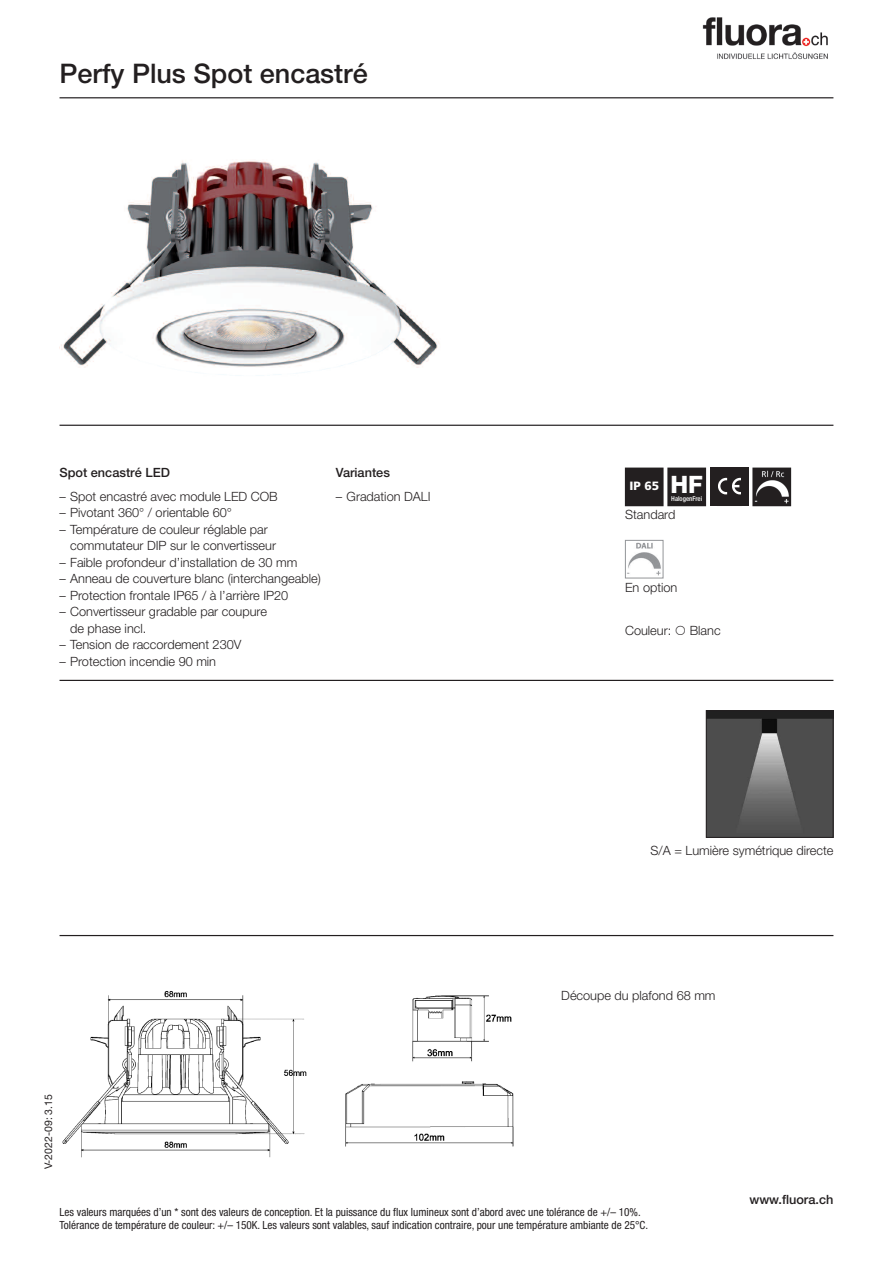
<style>
.page{position:relative;width:893px;height:1263px;background:#fff}
.page>*{position:absolute;margin:0;border:0;box-sizing:border-box;transform-origin:0 0}
.t1{font:500 27px "Helvetica Neue LT";color:#231f20}
.t2{font:300 12.75px/16.5px "Helvetica Neue LT";color:#231f20}
.t3{font:500 12.75px "Helvetica Neue LT";color:#231f20}
.t4{font:900 12px "Frutiger LT";color:#fff}
.t5{font:condensed 11.25px/13.5px "Helvetica Neue LT";color:#231f20}
.t6{font:10.5px "Helvetica Neue LT";color:#231f20}
.t7{font:500 condensed 6.75px "Helvetica Neue LT";color:#fff}
.s1{font-family:"Helvetica Neue LT";font-weight:800;font-size:24px}
</style>
<div class="page">
<img style="left:702px;top:17px;width:126px;height:43px">
<hr style="left:60px;top:97px;width:773px;height:1px;background:#231f20">
<hr style="left:60px;top:425px;width:773px;height:1px;background:#231f20">
<hr style="left:60px;top:680px;width:773px;height:1px;background:#231f20">
<img style="left:61px;top:161px;width:378px;height:214px">
<hr style="left:60px;top:935px;width:773px;height:1px;background:#231f20">
<div style="left:626px;top:468px;width:37px;height:37px;background:#231f20"></div>
<div style="left:625px;top:468px;width:38px;height:38px;border:1px solid #231f20"></div>
<div style="left:668px;top:468px;width:37px;height:37px;background:#231f20"></div>
<div style="left:668px;top:468px;width:38px;height:38px;border:1px solid #231f20"></div>
<div style="left:710px;top:468px;width:38px;height:38px;background:#231f20"></div>
<img style="left:718px;top:477px;width:23px;height:18px">
<img style="left:708px;top:712px;width:123px;height:124px">
<div style="left:706px;top:710px;width:127px;height:128px;border:1px solid #231f20"></div>
<img style="left:62px;top:991px;width:452px;height:167px">
<img style="left:755px;top:470px;width:34px;height:34px">
<div style="left:753px;top:468px;width:38px;height:38px;border:1px solid #231f20"></div>
<img style="left:627px;top:542px;width:34px;height:34px">
<div style="left:625px;top:540px;width:38px;height:38px;border:1px solid #939598"></div>
<h1 class="t1" style="left:60px;top:64px;width:310px">Perfy Plus Spot encastré</h1>
<p class="t3" style="left:60px;top:468px;width:112px">Spot encastré LED</p>
<p class="t2" style="left:60px;top:489px;width:220px">– Spot encastré avec module LED COB</p>
<p class="t2" style="left:60px;top:506px;width:174px">– Pivotant 360° / orientable 60°</p>
<p class="t2" style="left:70px;top:522px;width:207px;text-indent:-11px">– Température de couleur réglable par commutateur DIP sur le convertisseur</p>
<p class="t2" style="left:60px;top:555px;width:239px">– Faible profondeur d’installation de 30 mm</p>
<p class="t2" style="left:60px;top:572px;width:263px">– Anneau de couverture blanc (interchangeable)</p>
<p class="t2" style="left:60px;top:588px;width:230px">– Protection frontale IP65 / à l’arrière IP20</p>
<p class="t2" style="left:70px;top:605px;width:198px;text-indent:-11px">– Convertisseur gradable par coupure de phase incl.</p>
<p class="t2" style="left:60px;top:638px;width:183px">– Tension de raccordement 230V</p>
<p class="t2" style="left:60px;top:654px;width:158px">– Protection incendie 90 min</p>
<p class="t3" style="left:336px;top:468px;width:56px">Variantes</p>
<p class="t2" style="left:336px;top:489px;width:96px">– Gradation DALI</p>
<p class="t6" style="left:45px;top:1169px;width:77px;rotate:-90deg">V-2022-09: 3.15</p>
<p class="t4" style="left:629px;top:481px;width:75px">IP 65 <span class="s1">HF</span></p>
<p class="t7" style="left:671px;top:496px;width:32px">HalogenFrei</p>
<p class="t2" style="left:625px;top:508px;width:52px">Standard</p>
<p class="t2" style="left:625px;top:580px;width:54px">En option</p>
<p class="t2" style="left:625px;top:623px;width:48px">Couleur:</p>
<p class="t2" style="left:690px;top:623px;width:32px">Blanc</p>
<p class="t2" style="left:650px;top:844px;width:184px">S/A = Lumière symétrique directe</p>
<p class="t2" style="left:561px;top:988px;width:156px">Découpe du plafond 68 mm</p>
<p class="t3" style="left:749px;top:1195px;width:85px">www.fluora.ch</p>
<p class="t5" style="left:60px;top:1206px;width:590px">Les valeurs marquées d’un * sont des valeurs de conception. Et la puissance du flux lumineux sont d’abord avec une tolérance de +/– 10%.<br>Tolérance de température de couleur: +/– 150K. Les valeurs sont valables, sauf indication contraire, pour une température ambiante de 25°C.</p>
</div>
